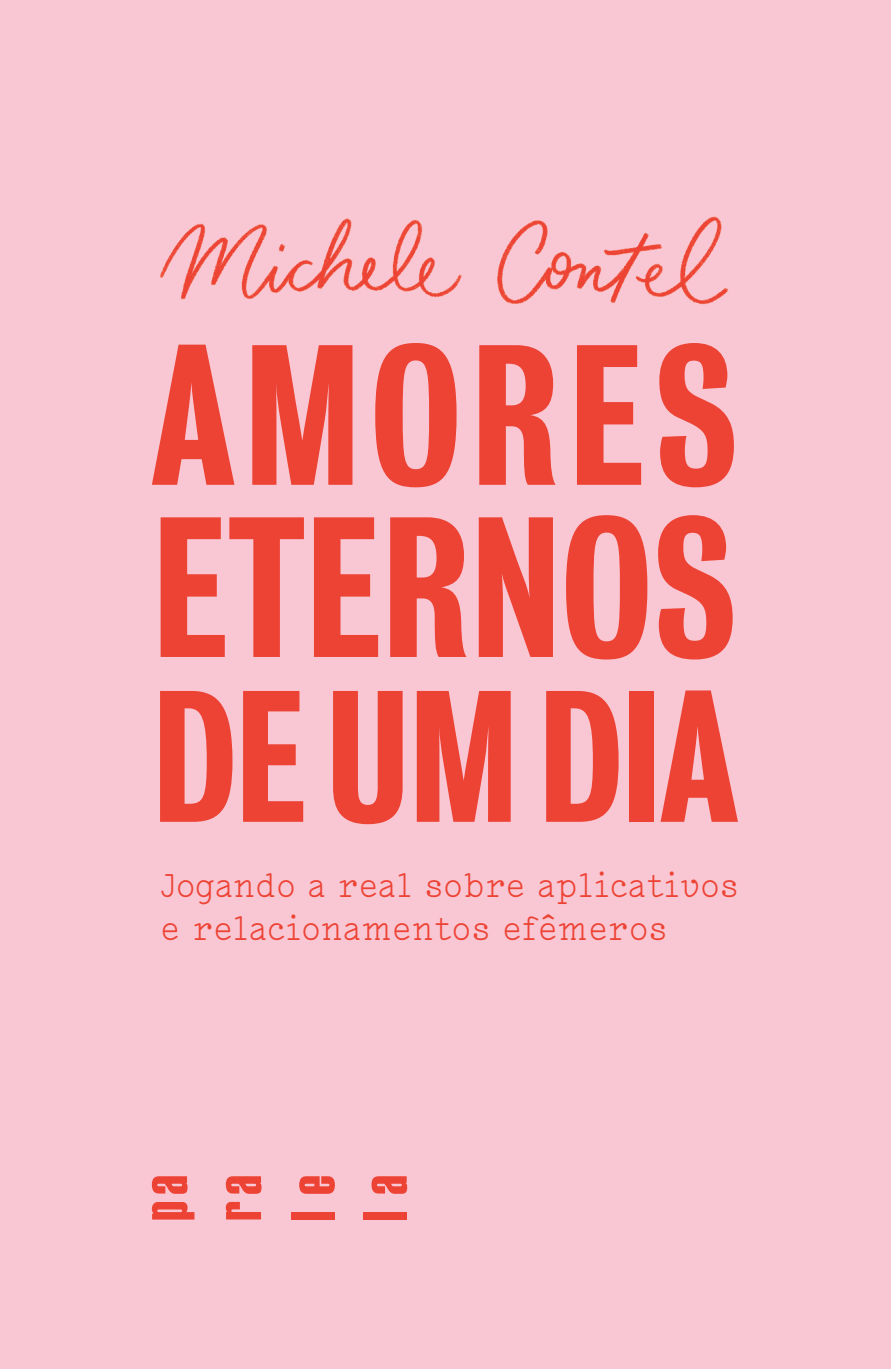
<style>
.page{position:relative;width:891px;height:1369px;background:#fff}
.page>*{position:absolute;margin:0;border:0;box-sizing:border-box;transform-origin:0 0}
.t1{font:181.8px/172.1px "Bureau Grotesque Three Five";color:#ed4335}
.t2{font:170.33px "Bureau Grotesque Three Five";letter-spacing:-.01em;color:#ed4335}
.t3{font:35.1px/43.4px "Lacrima MG Serif";letter-spacing:.005em;color:#ed4335}
</style>
<div class="page">
<div style="left:0;top:0;width:15px;height:1369px;background:#f9c7d3"></div>
<div style="left:15px;top:0;width:875px;height:1369px;background:#f9c7d3"></div>
<svg style="left:152px;top:1202px;width:42px;height:17px"></svg>
<svg style="left:152px;top:1176px;width:35px;height:17px"></svg>
<svg style="left:226px;top:1202px;width:35px;height:17px"></svg>
<svg style="left:226px;top:1176px;width:35px;height:17px"></svg>
<div style="left:291px;top:1212px;width:43px;height:7px;background:#ed4335"></div>
<svg style="left:299px;top:1176px;width:36px;height:17px"></svg>
<div style="left:363px;top:1212px;width:43px;height:7px;background:#ed4335"></div>
<svg style="left:371px;top:1176px;width:36px;height:17px"></svg>
<img style="left:160px;top:216px;width:569px;height:89px">
<h1 class="t1" style="left:152px;top:330px;width:588px">AMORES<br>ETERNOS</h1>
<h2 class="t2" style="left:152px;top:658px;width:587px">DE UM DIA</h2>
<p class="t3" style="left:161px;top:863px;width:579px">Jogando a real sobre aplicativos e relacionamentos efêmeros</p>
</div>
